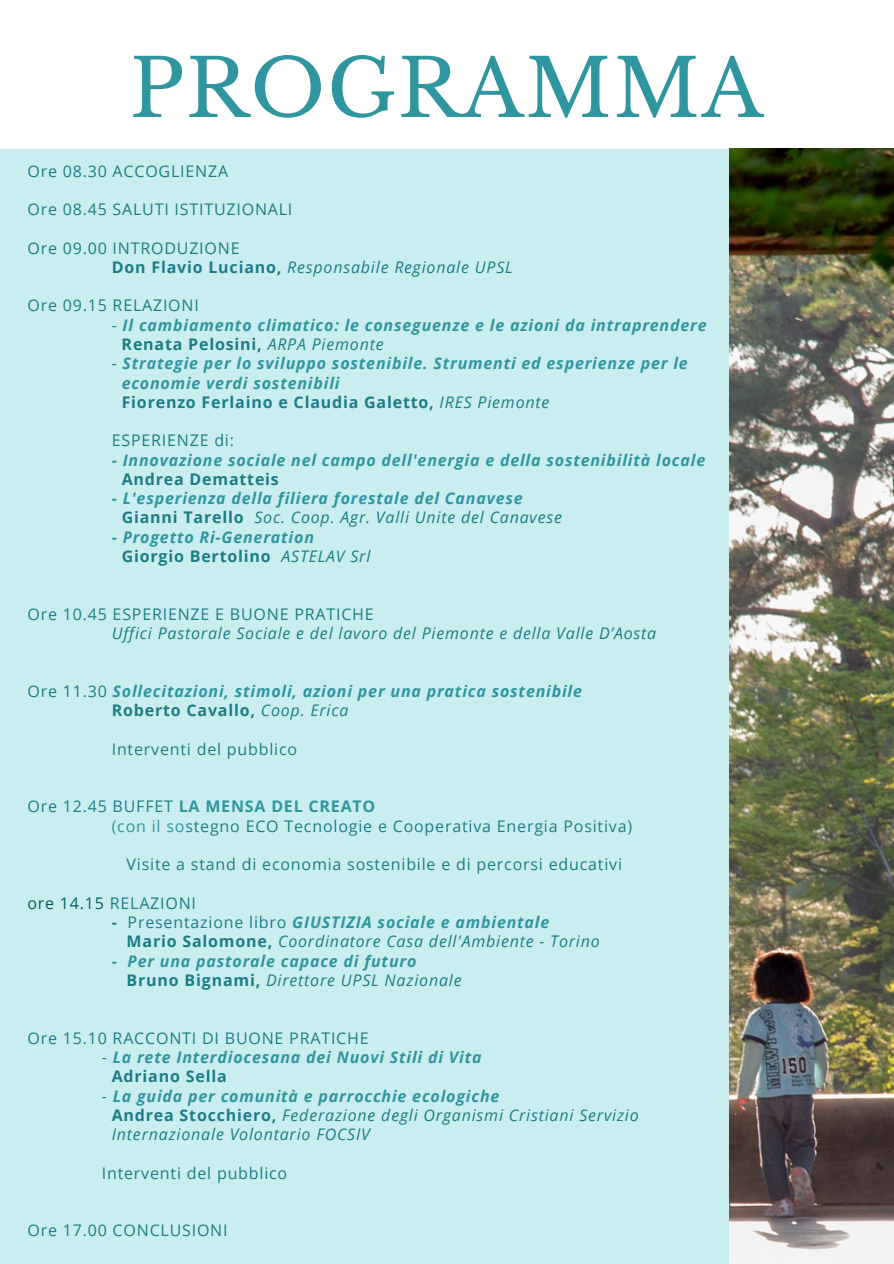
<style>
.page{position:relative;width:894px;height:1264px;background:#fff}
.page>*{position:absolute;margin:0;border:0;box-sizing:border-box;transform-origin:0 0}
.t1{font:79.5px "Libre Baskerville";letter-spacing:.02em;color:#2f96a0}
.t2{font:italic 700 16.05px/19.2px "Open Sans";letter-spacing:.05em;color:#2f96a0}
.t3{font:16.05px/19.2px "Open Sans";letter-spacing:.05em;color:#1c7d86}
.t4{font:italic 16.05px/19.2px "Open Sans";letter-spacing:.05em;color:#1c7d86}
.t5{font:700 16.05px "Open Sans";letter-spacing:.05em;color:#1c7d86}
.s1{font-style:normal}
.s2{font-weight:700;font-style:normal}
.s3{font-weight:400;font-style:normal;color:#1c7d86}
.s4{font-style:normal;color:#1c7d86}
.s5{font-weight:400;color:#1c7d86}
.s6{font-weight:700;color:#2f96a0}
.s7{color:#2f96a0}
.s8{color:#065c64}
</style>
<div class="page">
<div style="left:0;top:0;width:893px;height:1263px;background:#caeeef"></div>
<div style="left:0;top:0;width:893px;height:148px;background:#fff"></div>
<img style="left:729px;top:149px;width:164px;height:1114px">
<h1 class="t1" style="left:130px;top:40px;width:634px">PROGRAMMA</h1>
<p class="t3" style="left:27px;top:161px;width:202px">Ore 08.30 ACCOGLIENZA</p>
<p class="t3" style="left:27px;top:199px;width:266px">Ore 08.45 SALUTI ISTITUZIONALI</p>
<p class="t4" style="left:112px;top:238px;width:402px;text-indent:-84px"><span class="s1">Ore 09.00 INTRODUZIONE<br></span><span class="s2">Don Flavio Luciano,</span> Responsabile Regionale UPSL</p>
<p class="t3" style="left:27px;top:295px;width:173px">Ore 09.15 RELAZIONI</p>
<p class="t2" style="left:122px;top:315px;width:586px;text-indent:-10px"><span class="s3">-</span> Il cambiamento climatico: le conseguenze e le azioni da intraprendere<br><span class="s4">Renata Pelosini,</span> <span class="s5">ARPA Piemonte</span></p>
<p class="t2" style="left:122px;top:353px;width:567px;text-indent:-10px"><span class="s3">-</span> Strategie per lo sviluppo sostenibile. Strumenti ed esperienze per le economie verdi sostenibili<br><span class="s4">Fiorenzo Ferlaino e Claudia Galetto,</span> <span class="s5">IRES Piemonte</span></p>
<p class="t3" style="left:112px;top:430px;width:124px">ESPERIENZE di:</p>
<p class="t2" style="left:112px;top:450px;width:595px">- Innovazione sociale nel campo dell'energia e della sostenibilità locale</p>
<p class="t5" style="left:122px;top:468px;width:159px">Andrea Dematteis</p>
<p class="t2" style="left:122px;top:488px;width:442px;text-indent:-10px">- L'esperienza della filiera forestale del Canavese<br><span class="s4">Gianni Tarello</span> <span class="s5">Soc. Coop. Agr. Valli Unite del Canavese</span></p>
<p class="t2" style="left:122px;top:527px;width:250px;text-indent:-10px">- Progetto Ri-Generation<br><span class="s4">Giorgio Bertolino</span> <span class="s5">ASTELAV Srl</span></p>
<p class="t3" style="left:27px;top:604px;width:348px">Ore 10.45 ESPERIENZE E BUONE PRATICHE</p>
<p class="t4" style="left:112px;top:623px;width:546px">Uffici Pastorale Sociale e del lavoro del Piemonte e della Valle D’Aosta</p>
<p class="t2" style="left:112px;top:681px;width:471px;text-indent:-84px"><span class="s3">Ore 11.30</span> Sollecitazioni, stimoli, azioni per una pratica sostenibile<br><span class="s4">Roberto Cavallo,</span> <span class="s5">Coop. Erica</span></p>
<p class="t3" style="left:112px;top:738px;width:187px">Interventi del pubblico</p>
<p class="t3" style="left:112px;top:796px;width:522px;text-indent:-84px">Ore 12.45 BUFFET <span class="s6">LA MENSA DEL CREATO<br></span><span class="s7">(con il so</span>stegno ECO Tecnologie e Cooperativa Energia Positiva)</p>
<p class="t3" style="left:127px;top:854px;width:497px">Visite a stand di economia sostenibile e di percorsi educativi</p>
<p class="t3" style="left:27px;top:893px;width:170px"><span class="s8">ore 14.15</span> RELAZIONI</p>
<p class="t4" style="left:127px;top:912px;width:474px;text-indent:-15px"><span class="s2">-</span> <span class="s1">Presentazione libro</span> <span class="s6">GIUSTIZIA sociale e ambientale<br></span><span class="s2">Mario Salomone,</span> Coordinatore Casa dell'Ambiente - Torino</p>
<p class="t2" style="left:127px;top:950px;width:336px;text-indent:-15px"><span class="s1">-</span> Per una pastorale capace di futuro<br><span class="s4">Bruno Bignami,</span> <span class="s5">Direttore UPSL Nazionale</span></p>
<p class="t3" style="left:27px;top:1027px;width:343px">Ore 15.10 RACCONTI DI BUONE PRATICHE</p>
<p class="t2" style="left:112px;top:1047px;width:371px;text-indent:-10px"><span class="s3">-</span> La rete Interdiocesana dei Nuovi Stili di Vita<br><span class="s4">Adriano Sella</span></p>
<p class="t4" style="left:112px;top:1085px;width:528px;text-indent:-10px"><span class="s1">-</span> <span class="s6">La guida per comunità e parrocchie ecologiche<br></span><span class="s2">Andrea Stocchiero,</span> Federazione degli Organismi Cristiani Servizio<br>Internazionale Volontario FOCSIV</p>
<p class="t3" style="left:102px;top:1162px;width:187px">Interventi del pubblico</p>
<p class="t3" style="left:27px;top:1220px;width:202px">Ore 17.00 CONCLUSIONI</p>
</div>
